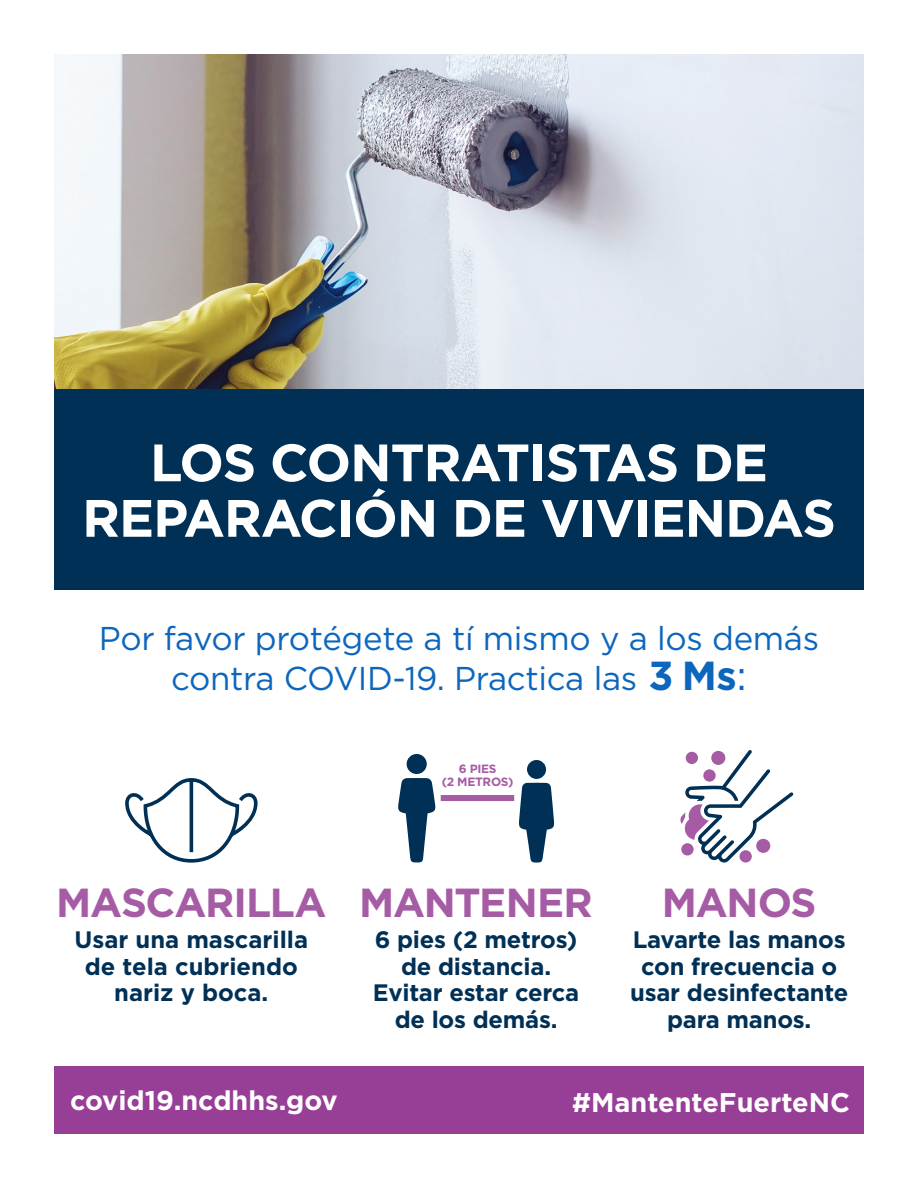
<style>
.page{position:relative;width:918px;height:1188px;background:#fff}
.page>*{position:absolute;margin:0;border:0;box-sizing:border-box;transform-origin:0 0}
.t1{font:700 52.5px/55.5px "Gotham";letter-spacing:-.02em;color:#fff;text-align:center}
.t2{font:700 40.5px "Gotham";letter-spacing:-.03em;color:#a65ca5}
.t3{font:33px/40.5px "Gotham";letter-spacing:-.01em;color:#0d66bd;text-align:center}
.t4{font:700 27px "Gotham";color:#fff}
.t5{font:700 23.7px/26.5px "Gotham";letter-spacing:-.01em;color:#003056;text-align:center}
.t6{font:700 12px/13.5px "Gotham";letter-spacing:-.025em;color:#a65ca5;text-align:center}
.s1{font-weight:700;font-size:40.5px}
.s2{font-size:40.5px}
</style>
<div class="page">
<div style="left:54px;top:1066px;width:810px;height:68px;background:#973e97"></div>
<div style="left:54px;top:298px;width:810px;height:292px;background:#003056"></div>
<svg style="left:680px;top:750px;width:113px;height:113px"></svg>
<svg style="left:125px;top:778px;width:133px;height:85px"></svg>
<svg style="left:398px;top:778px;width:38px;height:84px"></svg>
<svg style="left:519px;top:783px;width:36px;height:80px"></svg>
<div style="left:407px;top:754px;width:20px;height:20px;background:#003056;border-radius:50%"></div>
<div style="left:527px;top:760px;width:19px;height:19px;background:#003056;border-radius:50%"></div>
<div style="left:441px;top:795px;width:73px;height:6px;background:#a65ca5"></div>
<img style="left:54px;top:54px;width:810px;height:335px">
<h1 class="t1" style="left:82px;top:435px;width:755px">LOS CONTRATISTAS DE<br>REPARACIÓN DE VIVIENDAS</h1>
<h1 class="t3" style="left:99px;top:617px;width:722px">Por favor protégete a tí mismo y a los demás contra COVID-19. Practica las <span class="s1">3 Ms</span><span class="s2">:</span></h1>
<p class="t6" style="left:442px;top:762px;width:73px">6 PIES<br>(2 METROS)</p>
<h2 class="t2" style="left:56px;top:876px;width:272px">MASCARILLA</h2>
<p class="t5" style="left:75px;top:926px;width:235px">Usar una mascarilla de tela cubriendo nariz y boca.</p>
<h2 class="t2" style="left:359px;top:876px;width:235px">MANTENER</h2>
<p class="t5" style="left:373px;top:926px;width:208px">6 pies (2 metros) de distancia.<br>Evitar estar cerca de los demás.</p>
<h2 class="t2" style="left:662px;top:876px;width:156px">MANOS</h2>
<p class="t5" style="left:630px;top:926px;width:220px">Lavarte las manos con frecuencia o usar desinfectante para manos.</p>
<p class="t4" style="left:70px;top:1082px;width:269px">covid19.ncdhhs.gov</p>
<p class="t4" style="left:572px;top:1085px;width:279px">#MantenteFuerteNC</p>
</div>
